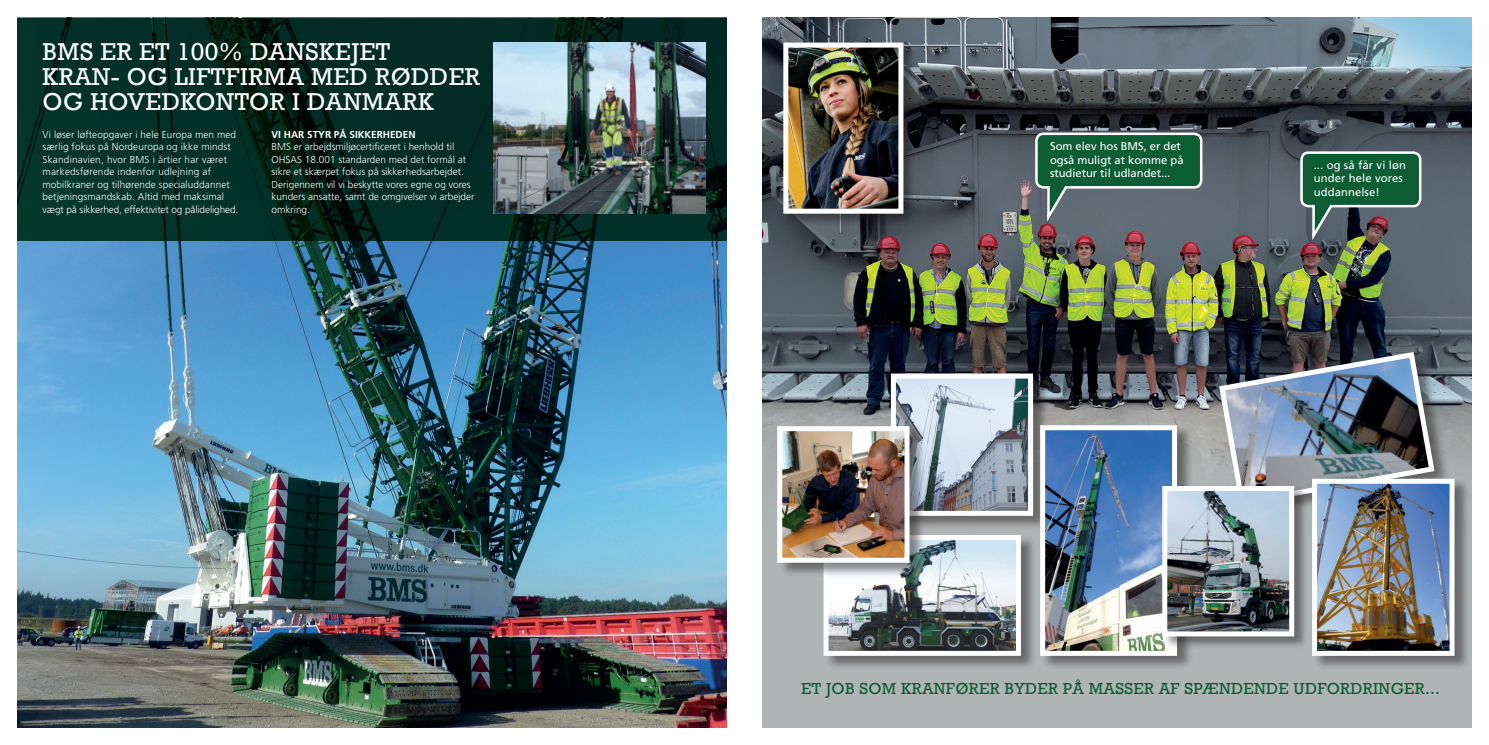
<style>
.page{position:relative;width:1489px;height:745px;background:#fff}
.page>*{position:absolute;margin:0;border:0;box-sizing:border-box;transform-origin:0 0}
.t1{font:25px/25px "Rockwell";letter-spacing:.02em;color:#fff}
.t2{font:16.38px "Rockwell";letter-spacing:.02em;color:#0c5d33}
.t3{font:11.25px/13.8px "Frutiger";letter-spacing:-.005em;color:#fff}
.t4{font:300 10px/12.5px "Frutiger";color:#fff}
.t5{font:700 10px "Frutiger";color:#fff}
</style>
<div class="page">
<img style="left:18px;top:240px;width:708px;height:486px">
<img style="left:762px;top:18px;width:708px;height:708px">
<svg style="left:18px;top:18px;width:708px;height:222px;background:#022a21"></svg>
<img style="left:493px;top:43px;width:212px;height:170px">
<div style="left:892px;top:373px;width:157px;height:157px;background:#231f20;opacity:.5"></div>
<img style="left:896px;top:379px;width:131px;height:130px">
<div style="left:890px;top:373px;width:143px;height:142px;border:5px solid #fff"></div>
<div style="left:824px;top:534px;width:213px;height:136px;background:#231f20;opacity:.5"></div>
<img style="left:829px;top:540px;width:185px;height:109px">
<div style="left:823px;top:534px;width:197px;height:121px;border:5px solid #fff"></div>
<div style="left:1220px;top:352px;width:229px;height:167px;background:#231f20;opacity:.5"></div>
<img style="left:1216px;top:349px;width:221px;height:159px">
<div style="left:778px;top:425px;width:147px;height:152px;background:#231f20;opacity:.5"></div>
<img style="left:783px;top:432px;width:120px;height:124px">
<div style="left:777px;top:426px;width:132px;height:136px;border:5px solid #fff"></div>
<div style="left:1313px;top:478px;width:157px;height:192px;background:#231f20;opacity:.5"></div>
<img style="left:1317px;top:484px;width:131px;height:165px">
<div style="left:1311px;top:478px;width:143px;height:177px;border:5px solid #fff"></div>
<div style="left:1041px;top:424px;width:152px;height:246px;background:#231f20;opacity:.5"></div>
<img style="left:1046px;top:431px;width:124px;height:218px">
<div style="left:1040px;top:425px;width:136px;height:230px;border:5px solid #fff"></div>
<div style="left:1163px;top:485px;width:145px;height:164px;background:#231f20;opacity:.5"></div>
<img style="left:1168px;top:491px;width:120px;height:139px">
<div style="left:1162px;top:485px;width:132px;height:151px;border:5px solid #fff"></div>
<div style="left:782px;top:42px;width:133px;height:184px;background:#231f20;opacity:.5"></div>
<img style="left:789px;top:49px;width:108px;height:158px">
<div style="left:783px;top:43px;width:120px;height:170px;border:5px solid #fff"></div>
<svg style="left:1033px;top:131px;width:170px;height:95px;background:#3f6d5b"></svg>
<svg style="left:1298px;top:150px;width:124px;height:95px;background:#3d6955"></svg>
<h1 class="t1" style="left:43px;top:39px;width:439px">BMS ER ET 100% DANSKEJET<br>KRAN- OG LIFTFIRMA MED RØDDER<br>OG HOVEDKONTOR I DANMARK</h1>
<p class="t4" style="left:43px;top:128px;width:197px">Vi løser løfteopgaver i hele Europa men med særlig fokus på Nordeuropa og ikke mindst Skandinavien, hvor BMS i årtier har været markedsførende indenfor udlejning af mobilkraner og tilhørende specialuddannet betjeningsmandskab. Altid med maksimal vægt på sikkerhed, effektivitet og pålidelighed.</p>
<p class="t5" style="left:271px;top:128px;width:145px">VI HAR STYR PÅ SIKKERHEDEN</p>
<p class="t4" style="left:271px;top:140px;width:204px">BMS er arbejdsmiljøcertificeret i henhold til OHSAS 18.001 standarden med det formål at sikre et skærpet fokus på sikkerhedsarbejdet.<br>Derigennem vil vi beskytte vores egne og vores kunders ansatte, samt de omgivelser vi arbejder omkring.</p>
<p class="t3" style="left:1050px;top:139px;width:135px">Som elev hos BMS, er det også muligt at komme på studietur til udlandet...</p>
<p class="t3" style="left:1313px;top:157px;width:94px">... og så får vi løn under hele vores uddannelse!</p>
<h2 class="t2" style="left:801px;top:678px;width:640px">ET JOB SOM KRANFØRER BYDER PÅ MASSER AF SPÆNDENDE UDFORDRINGER...</h2>
</div>
